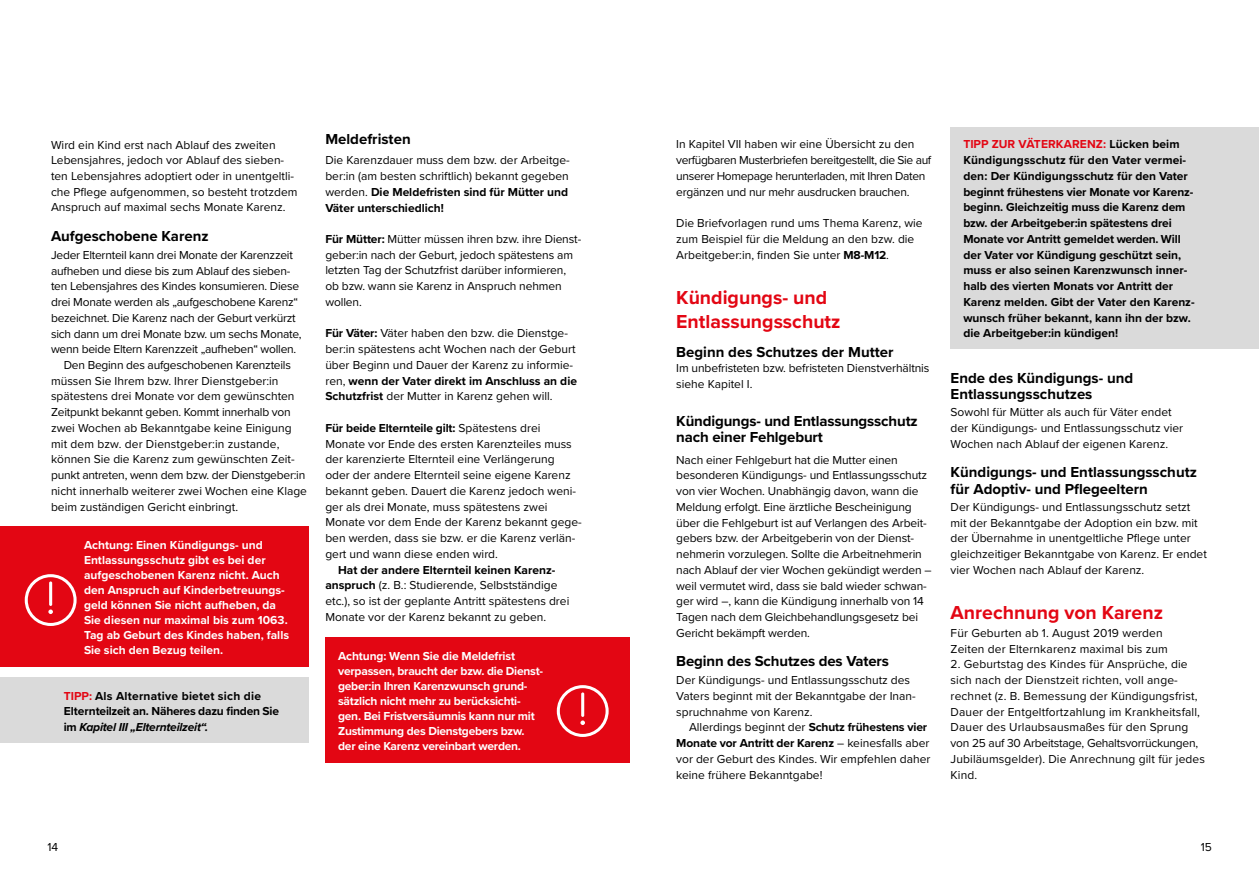
<style>
.page{position:relative;width:1259px;height:893px;background:#fff}
.page>*{position:absolute;margin:0;border:0;box-sizing:border-box;transform-origin:0 0}
.t1{font:700 19.5px/24.3px "Proxima Nova";color:#e30613}
.t2{font:700 15px/16.5px "Proxima Nova";color:#000}
.t3{font:12px/15.8px "Proxima Nova";color:#000}
.t4{font:700 12px/15.8px "Proxima Nova";color:#000}
.t5{font:12px "Proxima Nova";letter-spacing:-.02em;color:#000}
.t6{font:700 12px/15px "Proxima Nova";color:#fff}
.t7{font:700 12px/15px "Proxima Nova";letter-spacing:-.02em;color:#fff}
.t8{font:12px/15.8px "Proxima Nova";letter-spacing:-.03em;color:#000}
.s1{color:#e30613}
.s2{font-style:italic}
.s3{font-weight:700}
</style>
<div class="page">
<div style="left:950px;top:128px;width:309px;height:221px;background:#dadada"></div>
<div style="left:0;top:678px;width:308px;height:65px;background:#dadada"></div>
<div style="left:0;top:527px;width:308px;height:140px;background:#e30613"></div>
<svg style="left:25px;top:574px;width:52px;height:52px"></svg>
<div style="left:325px;top:638px;width:304px;height:125px;background:#e30613"></div>
<svg style="left:557px;top:685px;width:51px;height:52px"></svg>
<p class="t3" style="left:51px;top:136px;width:248px">Wird ein Kind erst nach Ablauf des zweiten Lebensjahres, jedoch vor Ablauf des sieben&shy;ten Lebensjahres adoptiert oder in unentgeltli&shy;che Pflege aufgenommen, so besteht trotzdem Anspruch auf maximal sechs Monate Karenz.</p>
<p class="t2" style="left:51px;top:227px;width:159px">Aufgeschobene Karenz</p>
<p class="t5" style="left:51px;top:246px;width:243px">Jeder Elternteil kann drei Monate der Karenzzeit</p>
<p class="t5" style="left:51px;top:262px;width:241px">aufheben und diese bis zum Ablauf des sieben-</p>
<p class="t5" style="left:51px;top:277px;width:249px">ten Lebensjahres des Kindes konsumieren. Diese</p>
<p class="t5" style="left:51px;top:293px;width:249px">drei Monate werden als „aufgeschobene Karenz“</p>
<p class="t5" style="left:51px;top:309px;width:246px">bezeichnet. Die Karenz nach der Geburt verkürzt</p>
<p class="t5" style="left:51px;top:325px;width:252px">sich dann um drei Monate bzw. um sechs Monate,</p>
<p class="t5" style="left:51px;top:340px;width:247px">wenn beide Eltern Karenzzeit „aufheben“ wollen.</p>
<p class="t5" style="left:64px;top:356px;width:229px">Den Beginn des aufgeschobenen Karenzteils</p>
<p class="t3" style="left:51px;top:372px;width:229px">müssen Sie Ihrem bzw. Ihrer Dienstgeber:in</p>
<p class="t3" style="left:51px;top:388px;width:245px">spätestens drei Monate vor dem gewünschten</p>
<p class="t5" style="left:51px;top:403px;width:241px">Zeitpunkt bekannt geben. Kommt innerhalb von</p>
<p class="t3" style="left:51px;top:420px;width:242px">zwei Wochen ab Bekanntgabe keine Einigung</p>
<p class="t3" style="left:51px;top:435px;width:230px">mit dem bzw. der Dienstgeber:in zustande,</p>
<p class="t3" style="left:51px;top:451px;width:245px">können Sie die Karenz zum gewünschten Zeit-</p>
<p class="t5" style="left:51px;top:466px;width:256px">punkt antreten, wenn dem bzw. der Dienstgeber:in</p>
<p class="t3" style="left:51px;top:483px;width:257px">nicht innerhalb weiterer zwei Wochen eine Klage</p>
<p class="t3" style="left:51px;top:498px;width:188px">beim zuständigen Gericht einbringt.</p>
<p class="t6" style="left:84px;top:537px;width:206px">Achtung: Einen Kündigungs- und Entlassungsschutz gibt es bei der aufgeschobenen Karenz nicht. Auch den Anspruch auf Kinderbetreuungs&shy;geld können Sie nicht aufheben, da Sie diesen nur maximal bis zum 1063.<br>Tag ab Geburt des Kindes haben, falls Sie sich den Bezug teilen.</p>
<p class="t4" style="left:64px;top:688px;width:217px"><span class="s1">TIPP:</span> Als Alternative bietet sich die<br>Elternteilzeit an. Näheres dazu finden Sie im <span class="s2">Kapitel III „Elternteilzeit“.</span></p>
<p class="t2" style="left:325px;top:130px;width:87px">Meldefristen</p>
<p class="t3" style="left:325px;top:152px;width:246px">Die Karenzdauer muss dem bzw. der Arbeitge&shy;ber:in (am besten schriftlich) bekannt gegeben werden. <span class="s3">Die Meldefristen sind für Mütter und Väter unterschiedlich!</span></p>
<p class="t3" style="left:325px;top:231px;width:257px"><span class="s3">Für Mütter:</span> Mütter müssen ihren bzw. ihre Dienst&shy;geber:in nach der Geburt, jedoch spätestens am letzten Tag der Schutzfrist darüber informieren, ob bzw. wann sie Karenz in Anspruch nehmen wollen.</p>
<p class="t3" style="left:325px;top:325px;width:253px"><span class="s3">Für Väter:</span> Väter haben den bzw. die Dienstge&shy;ber:in spätestens acht Wochen nach der Geburt über Beginn und Dauer der Karenz zu informie&shy;ren, <span class="s3">wenn der Vater direkt im Anschluss an die Schutzfrist</span> der Mutter in Karenz gehen will.</p>
<p class="t3" style="left:325px;top:420px;width:258px"><span class="s3">Für beide Elternteile gilt:</span> Spätestens drei Monate vor Ende des ersten Karenzteiles muss der karenzierte Elternteil eine Verlängerung oder der andere Elternteil seine eigene Karenz bekannt geben. Dauert die Karenz jedoch weni&shy;ger als drei Monate, muss spätestens zwei Monate vor dem Ende der Karenz bekannt gege&shy;ben werden, dass sie bzw. er die Karenz verlän&shy;gert und wann diese enden wird.</p>
<p class="t3" style="left:325px;top:561px;width:245px;text-indent:13px"><span class="s3">Hat der andere Elternteil keinen Karenz&shy;anspruch</span> (z. B.: Studierende, Selbstständige etc.), so ist der geplante Antritt spätestens drei Monate vor der Karenz bekannt zu geben.</p>
<p class="t7" style="left:338px;top:648px;width:206px">Achtung: Wenn Sie die Meldefrist verpassen, braucht der bzw. die Dienst&shy;geber:in Ihren Karenzwunsch grund&shy;sätzlich nicht mehr zu berücksichti&shy;gen. Bei Fristversäumnis kann nur mit Zustimmung des Dienstgebers bzw. der eine Karenz vereinbart werden.</p>
<p class="t8" style="left:676px;top:136px;width:256px">In Kapitel VII haben wir eine Übersicht zu den verfügbaren Musterbriefen bereitgestellt, die Sie auf unserer Homepage herunterladen, mit Ihren Daten ergänzen und nur mehr ausdrucken brauchen.</p>
<p class="t3" style="left:676px;top:215px;width:248px">Die Briefvorlagen rund ums Thema Karenz, wie zum Beispiel für die Meldung an den bzw. die<br>Arbeitgeber:in, finden Sie unter <span class="s3">M8-M12</span>.</p>
<h1 class="t1" style="left:676px;top:285px;width:166px">Kündigungs- und<br>Entlassungsschutz</h1>
<p class="t2" style="left:676px;top:343px;width:219px">Beginn des Schutzes der Mutter</p>
<p class="t3" style="left:676px;top:360px;width:255px">Im unbefristeten bzw. befristeten Dienstverhältnis siehe Kapitel I.</p>
<p class="t2" style="left:676px;top:412px;width:243px">Kündigungs- und Entlassungsschutz nach einer Fehlgeburt</p>
<p class="t3" style="left:676px;top:451px;width:257px">Nach einer Fehlgeburt hat die Mutter einen besonderen Kündigungs- und Entlassungsschutz von vier Wochen. Unabhängig davon, wann die Meldung erfolgt. Eine ärztliche Bescheinigung über die Fehlgeburt ist auf Verlangen des Arbeit&shy;gebers bzw. der Arbeitgeberin von der Dienst&shy;nehmerin vorzulegen. Sollte die Arbeitnehmerin nach Ablauf der vier Wochen gekündigt werden – weil vermutet wird, dass sie bald wieder schwan&shy;ger wird –, kann die Kündigung innerhalb von 14<br>Tagen nach dem Gleichbehandlungsgesetz bei Gericht bekämpft werden.</p>
<p class="t2" style="left:676px;top:652px;width:214px">Beginn des Schutzes des Vaters</p>
<p class="t3" style="left:676px;top:672px;width:241px">Der Kündigungs- und Entlassungsschutz des<br>Vaters beginnt mit der Bekanntgabe der Inan&shy;spruchnahme von Karenz.</p>
<p class="t3" style="left:676px;top:719px;width:256px;text-indent:13px">Allerdings beginnt der <span class="s3">Schutz frühestens vier Monate vor Antritt der Karenz</span> – keinesfalls aber vor der Geburt des Kindes. Wir empfehlen daher keine frühere Bekanntgabe!</p>
<p class="t4" style="left:963px;top:136px;width:233px"><span class="s1">TIPP ZUR VÄTERKARENZ:</span> Lücken beim Kündigungsschutz für den Vater vermei&shy;den: Der Kündigungsschutz für den Vater beginnt frühestens vier Monate vor Karenz&shy;beginn. Gleichzeitig muss die Karenz dem bzw. der Arbeitgeber:in spätestens drei Monate vor Antritt gemeldet werden. Will der Vater vor Kündigung geschützt sein, muss er also seinen Karenzwunsch inner&shy;halb des vierten Monats vor Antritt der Karenz melden. Gibt der Vater den Karenz&shy;wunsch früher bekannt, kann ihn der bzw. die Arbeitgeber:in kündigen!</p>
<p class="t2" style="left:950px;top:369px;width:184px">Ende des Kündigungs- und<br>Entlassungsschutzes</p>
<p class="t3" style="left:950px;top:404px;width:234px">Sowohl für Mütter als auch für Väter endet der Kündigungs- und Entlassungsschutz vier<br>Wochen nach Ablauf der eigenen Karenz.</p>
<p class="t2" style="left:950px;top:463px;width:248px">Kündigungs- und Entlassungsschutz für Adoptiv- und Pflegeeltern</p>
<p class="t3" style="left:950px;top:498px;width:258px">Der Kündigungs- und Entlassungsschutz setzt mit der Bekanntgabe der Adoption ein bzw. mit der Übernahme in unentgeltliche Pflege unter gleichzeitiger Bekanntgabe von Karenz. Er endet vier Wochen nach Ablauf der Karenz.</p>
<h1 class="t1" style="left:950px;top:600px;width:214px">Anrechnung von Karenz</h1>
<p class="t3" style="left:950px;top:624px;width:219px">Für Geburten ab 1. August 2019 werden<br>Zeiten der Elternkarenz maximal bis zum</p>
<p class="t3" style="left:950px;top:656px;width:256px">2. Geburtstag des Kindes für Ansprüche, die sich nach der Dienstzeit richten, voll ange&shy;rechnet (z. B. Bemessung der Kündigungsfrist, Dauer der Entgeltfortzahlung im Krankheitsfall, Dauer des Urlaubsausmaßes für den Sprung von 25 auf 30 Arbeitstage, Gehaltsvorrückungen, Jubiläumsgelder). Die Anrechnung gilt für jedes Kind.</p>
<p class="t3" style="left:47px;top:839px;width:12px">14</p>
<p class="t3" style="left:1200px;top:839px;width:13px">15</p>
</div>
